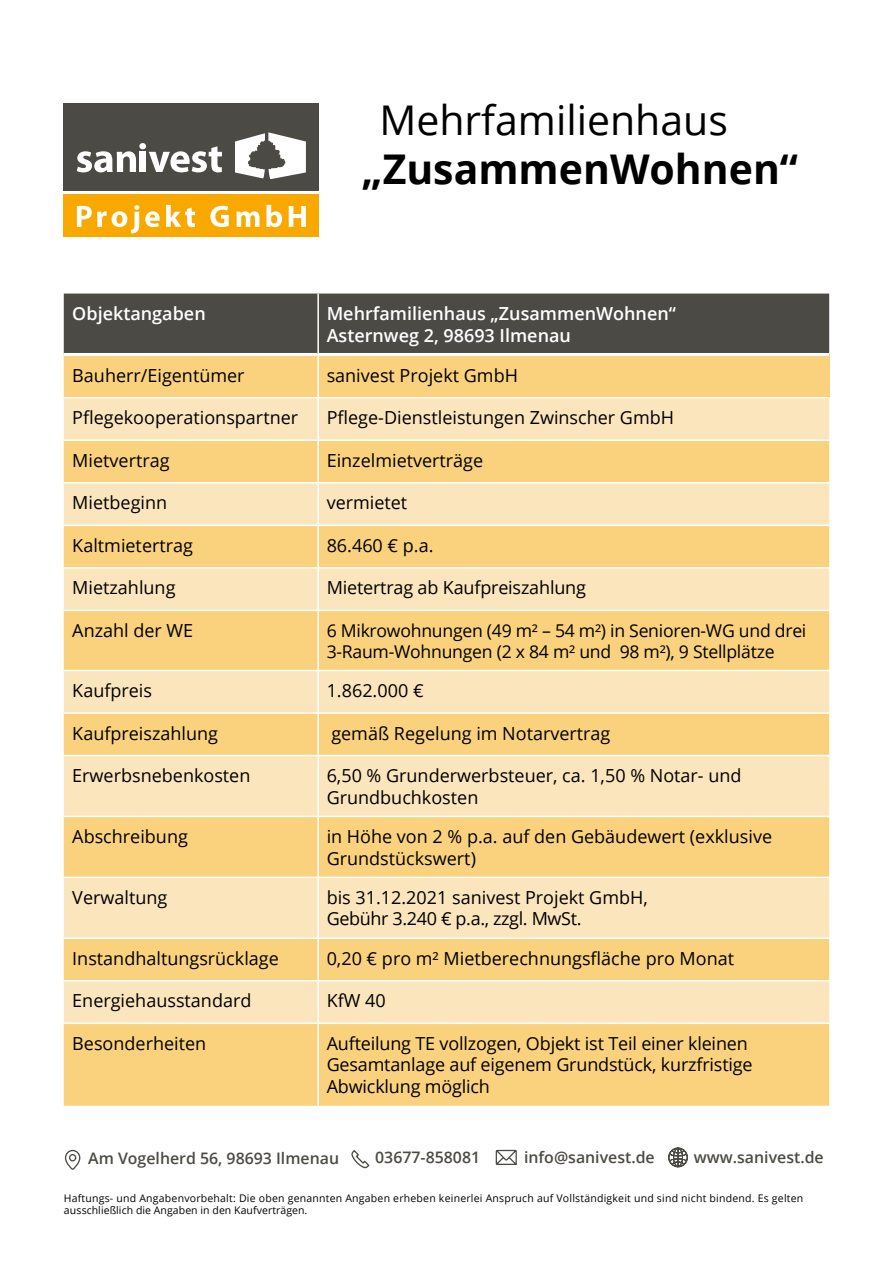
<style>
.page{position:relative;width:893px;height:1263px;background:#fff}
.page>*{position:absolute;margin:0;border:0;box-sizing:border-box;transform-origin:0 0}
.t1{font:40.95px "Open Sans";color:#000}
.t2{font:700 40.95px "Open Sans";color:#000}
.t3{font:18px/21.6px "Open Sans";color:#000}
.t4{font:600 18px "Open Sans";color:#fff}
.t5{font:18px "Open Sans";letter-spacing:-.02em;color:#000}
.t6{font:17.7px/21.1px "Open Sans";letter-spacing:-.015em;color:#000}
.t7{font:600 15.9px "Open Sans";color:#4c4a44}
.t8{font:10.5px/12.6px "Open Sans";letter-spacing:.02em;color:#000}
</style>
<div class="page">
<div style="left:64px;top:194px;width:255px;height:43px;background:#f9a800"></div>
<div style="left:64px;top:103px;width:255px;height:88px;background:#4c4a44"></div>
<svg style="left:77px;top:151px;width:59px;height:21px"></svg>
<div style="left:140px;top:152px;width:6px;height:20px;background:#fff"></div>
<div style="left:139px;top:143px;width:7px;height:6px;background:#fff;border-radius:50%"></div>
<svg style="left:149px;top:146px;width:73px;height:26px"></svg>
<svg style="left:77px;top:205px;width:62px;height:28px"></svg>
<svg style="left:145px;top:211px;width:15px;height:16px"></svg>
<svg style="left:166px;top:205px;width:29px;height:22px"></svg>
<svg style="left:210px;top:206px;width:19px;height:21px"></svg>
<svg style="left:236px;top:211px;width:24px;height:16px"></svg>
<svg style="left:266px;top:205px;width:16px;height:22px"></svg>
<svg style="left:289px;top:206px;width:17px;height:21px"></svg>
<svg style="left:235px;top:132px;width:71px;height:47px"></svg>
<div style="left:64px;top:294px;width:765px;height:59px;background:#4c4a44"></div>
<div style="left:64px;top:356px;width:765px;height:750px;background:#fad27d"></div>
<div style="left:318px;top:354px;width:511px;height:44px;background:#fad27d"></div>
<svg style="left:64px;top:398px;width:765px;height:624px;background:#fadc9f"></svg>
<hr style="left:64px;top:397px;width:254px;height:1px;background:#fff">
<hr style="left:64px;top:439px;width:254px;height:2px;background:#fff">
<hr style="left:318px;top:439px;width:511px;height:2px;background:#fff">
<hr style="left:64px;top:482px;width:254px;height:1px;background:#fff">
<hr style="left:318px;top:482px;width:511px;height:1px;background:#fff">
<hr style="left:64px;top:525px;width:254px;height:1px;background:#fff">
<hr style="left:318px;top:525px;width:511px;height:1px;background:#fff">
<hr style="left:64px;top:567px;width:254px;height:2px;background:#fff">
<hr style="left:318px;top:567px;width:511px;height:2px;background:#fff">
<hr style="left:64px;top:610px;width:254px;height:1px;background:#fff">
<hr style="left:318px;top:610px;width:511px;height:1px;background:#fff">
<hr style="left:64px;top:670px;width:254px;height:1px;background:#fff">
<hr style="left:318px;top:670px;width:511px;height:1px;background:#fff">
<hr style="left:64px;top:712px;width:254px;height:2px;background:#fff">
<hr style="left:318px;top:712px;width:511px;height:2px;background:#fff">
<hr style="left:64px;top:755px;width:254px;height:1px;background:#fff">
<hr style="left:318px;top:755px;width:511px;height:1px;background:#fff">
<hr style="left:64px;top:816px;width:254px;height:1px;background:#fff">
<hr style="left:318px;top:816px;width:511px;height:1px;background:#fff">
<hr style="left:64px;top:876px;width:254px;height:2px;background:#fff">
<hr style="left:318px;top:876px;width:511px;height:2px;background:#fff">
<hr style="left:64px;top:937px;width:254px;height:2px;background:#fff">
<hr style="left:318px;top:937px;width:511px;height:2px;background:#fff">
<hr style="left:64px;top:980px;width:254px;height:1px;background:#fff">
<hr style="left:318px;top:980px;width:511px;height:1px;background:#fff">
<hr style="left:64px;top:1022px;width:254px;height:2px;background:#fff">
<hr style="left:318px;top:1022px;width:511px;height:2px;background:#fff">
<hr style="left:319px;top:353px;width:510px;height:3px;background:#fff">
<hr style="left:317px;top:294px;width:2px;height:60px;background:#fff">
<hr style="left:317px;top:398px;width:2px;height:41px;background:#fff">
<hr style="left:317px;top:441px;width:2px;height:41px;background:#fff">
<hr style="left:317px;top:483px;width:2px;height:42px;background:#fff">
<hr style="left:317px;top:526px;width:2px;height:41px;background:#fff">
<hr style="left:317px;top:569px;width:2px;height:41px;background:#fff">
<hr style="left:317px;top:611px;width:2px;height:59px;background:#fff">
<hr style="left:317px;top:671px;width:2px;height:41px;background:#fff">
<hr style="left:317px;top:714px;width:2px;height:41px;background:#fff">
<hr style="left:317px;top:756px;width:2px;height:60px;background:#fff">
<hr style="left:317px;top:817px;width:2px;height:59px;background:#fff">
<hr style="left:317px;top:878px;width:2px;height:59px;background:#fff">
<hr style="left:317px;top:939px;width:2px;height:41px;background:#fff">
<hr style="left:317px;top:981px;width:2px;height:41px;background:#fff">
<hr style="left:317px;top:1024px;width:2px;height:82px;background:#fff">
<hr style="left:317px;top:354px;width:2px;height:43px;background:#fff">
<hr style="left:318px;top:397px;width:511px;height:1px;background:#fff">
<svg style="left:351px;top:1150px;width:19px;height:19px"></svg>
<svg style="left:668px;top:1147px;width:20px;height:21px"></svg>
<svg style="left:495px;top:1149px;width:22px;height:16px"></svg>
<svg style="left:64px;top:1149px;width:17px;height:20px"></svg>
<div style="left:69px;top:1154px;width:7px;height:7px;border:1px solid #4c4a44;border-radius:50%"></div>
<p class="t1" style="left:379px;top:92px;width:350px">Mehrfamilienhaus</p>
<p class="t2" style="left:361px;top:140px;width:438px">„ZusammenWohnen“</p>
<p class="t4" style="left:72px;top:301px;width:135px">Objektangaben</p>
<p class="t4" style="left:327px;top:301px;width:351px">Mehrfamilienhaus „ZusammenWohnen“</p>
<p class="t4" style="left:327px;top:323px;width:246px">Asternweg 2, 98693 Ilmenau</p>
<p class="t3" style="left:72px;top:364px;width:174px">Bauherr/Eigentümer</p>
<p class="t3" style="left:327px;top:364px;width:193px">sanivest Projekt GmbH</p>
<p class="t3" style="left:72px;top:406px;width:227px">Pflegekooperationspartner</p>
<p class="t3" style="left:327px;top:406px;width:349px">Pflege-Dienstleistungen Zwinscher GmbH</p>
<p class="t3" style="left:72px;top:449px;width:99px">Mietvertrag</p>
<p class="t3" style="left:327px;top:449px;width:158px">Einzelmietverträge</p>
<p class="t3" style="left:72px;top:491px;width:96px">Mietbeginn</p>
<p class="t3" style="left:327px;top:491px;width:82px">vermietet</p>
<p class="t3" style="left:72px;top:534px;width:122px">Kaltmietertrag</p>
<p class="t3" style="left:327px;top:534px;width:108px">86.460 € p.a.</p>
<p class="t3" style="left:72px;top:577px;width:105px">Mietzahlung</p>
<p class="t3" style="left:327px;top:577px;width:261px">Mietertrag ab Kaufpreiszahlung</p>
<p class="t3" style="left:72px;top:619px;width:122px">Anzahl der WE</p>
<p class="t6" style="left:327px;top:619px;width:481px">6 Mikrowohnungen (49 m² – 54 m²) in Senioren-WG und drei<br>3-Raum-Wohnungen (2 x 84 m² und 98 m²), 9 Stellplätze</p>
<p class="t3" style="left:72px;top:679px;width:81px">Kaufpreis</p>
<p class="t3" style="left:327px;top:679px;width:98px">1.862.000 €</p>
<p class="t3" style="left:72px;top:722px;width:147px">Kaufpreiszahlung</p>
<p class="t3" style="left:331px;top:722px;width:281px">gemäß Regelung im Notarvertrag</p>
<p class="t3" style="left:72px;top:764px;width:180px">Erwerbsnebenkosten</p>
<p class="t3" style="left:327px;top:764px;width:416px">6,50 % Grunderwerbsteuer, ca. 1,50 % Notar- und</p>
<p class="t3" style="left:327px;top:786px;width:153px">Grundbuchkosten</p>
<p class="t3" style="left:72px;top:825px;width:117px">Abschreibung</p>
<p class="t3" style="left:327px;top:825px;width:447px">in Höhe von 2 % p.a. auf den Gebäudewert (exklusive<br>Grundstückswert)</p>
<p class="t3" style="left:72px;top:886px;width:97px">Verwaltung</p>
<p class="t3" style="left:327px;top:886px;width:323px">bis 31.12.2021 sanivest Projekt GmbH,</p>
<p class="t5" style="left:327px;top:907px;width:256px">Gebühr 3.240 € p.a., zzgl. MwSt.</p>
<p class="t3" style="left:72px;top:947px;width:208px">Instandhaltungsrücklage</p>
<p class="t3" style="left:327px;top:947px;width:409px">0,20 € pro m² Mietberechnungsfläche pro Monat</p>
<p class="t3" style="left:72px;top:989px;width:181px">Energiehausstandard</p>
<p class="t3" style="left:327px;top:989px;width:61px">KfW 40</p>
<p class="t3" style="left:72px;top:1032px;width:135px">Besonderheiten</p>
<p class="t3" style="left:327px;top:1032px;width:423px">Aufteilung TE vollzogen, Objekt ist Teil einer kleinen</p>
<p class="t3" style="left:327px;top:1054px;width:427px">Gesamtanlage auf eigenem Grundstück, kurzfristige</p>
<p class="t3" style="left:327px;top:1075px;width:165px">Abwicklung möglich</p>
<p class="t7" style="left:88px;top:1147px;width:252px">Am Vogelherd 56, 98693 Ilmenau</p>
<p class="t7" style="left:375px;top:1147px;width:106px">03677-858081</p>
<p class="t7" style="left:524px;top:1146px;width:132px">info@sanivest.de</p>
<p class="t7" style="left:694px;top:1146px;width:131px">www.sanivest.de</p>
<p class="t8" style="left:64px;top:1191px;width:741px">Haftungs- und Angabenvorbehalt: Die oben genannten Angaben erheben keinerlei Anspruch auf Vollständigkeit und sind nicht bindend. Es gelten ausschließlich die Angaben in den Kaufverträgen.</p>
</div>
